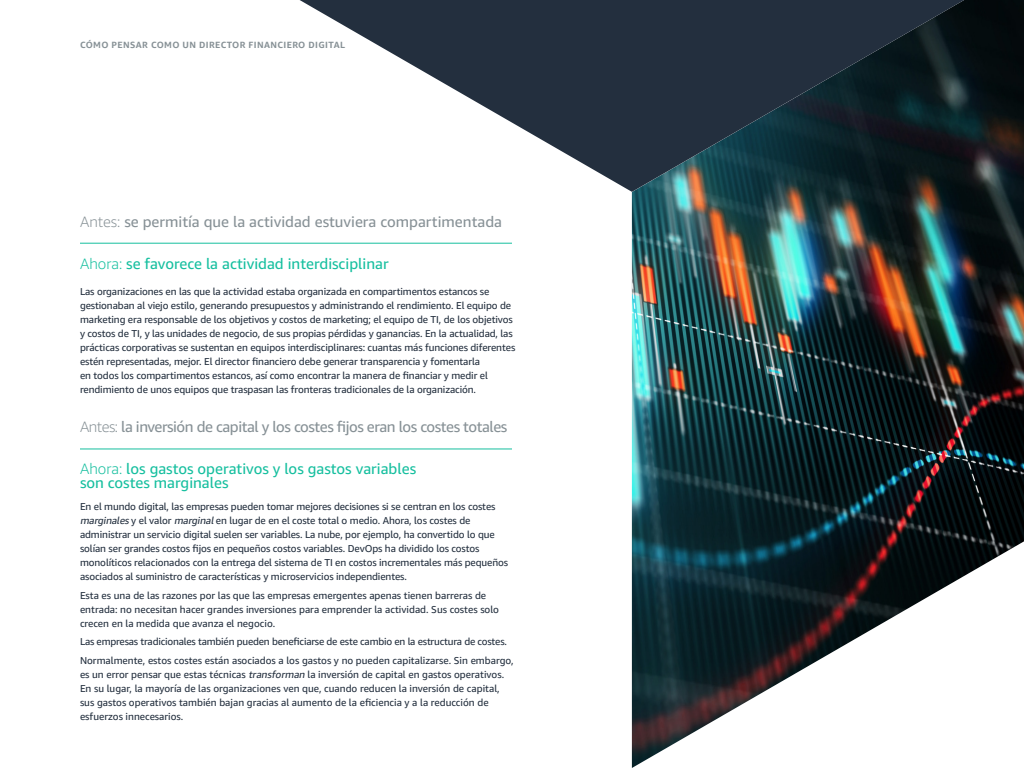
<style>
.page{position:relative;width:1024px;height:768px;background:#fff}
.page>*{position:absolute;margin:0;border:0;box-sizing:border-box;transform-origin:0 0}
.t1{font:15px/14px "Amazon Ember";color:#16bf9f}
.t2{font:15px "Amazon Ember";letter-spacing:-.02em;color:#879196}
.t3{font:15px "Amazon Ember";color:#879196}
.t4{font:10px/14px "Amazon Ember";letter-spacing:-.01em;color:#232f3e}
.t5{font:700 9px "Amazon Ember";letter-spacing:.045em;color:#879196}
.s1{font-weight:300}
.s2{font-style:italic}
</style>
<div class="page">
<img style="left:632px;top:0;width:392px;height:768px">
<svg style="left:300px;top:0;width:664px;height:192px;fill:#232f3e"></svg>
<hr style="left:80px;top:243px;width:432px;height:1px;background:#16bf9f">
<hr style="left:80px;top:449px;width:432px;height:1px;background:#16bf9f">
<p class="t5" style="left:80px;top:40px;width:266px">CÓMO PENSAR COMO UN DIRECTOR FINANCIERO DIGITAL</p>
<p class="t3" style="left:80px;top:212px;width:424px"><span class="s1">Antes:</span> se permitía que la actividad estuviera compartimentada</p>
<p class="t1" style="left:80px;top:257px;width:310px"><span class="s1">Ahora:</span> se favorece la actividad interdisciplinar</p>
<p class="t4" style="left:80px;top:285px;width:437px">Las organizaciones en las que la actividad estaba organizada en compartimentos estancos se gestionaban al viejo estilo, generando presupuestos y administrando el rendimiento. El equipo de marketing era responsable de los objetivos y costos de marketing; el equipo de TI, de los objetivos y costos de TI, y las unidades de negocio, de sus propias pérdidas y ganancias. En la actualidad, las prácticas corporativas se sustentan en equipos interdisciplinares: cuantas más funciones diferentes estén representadas, mejor. El director financiero debe generar transparencia y fomentarla<br>en todos los compartimentos estancos, así como encontrar la manera de financiar y medir el rendimiento de unos equipos que traspasan las fronteras tradicionales de la organización.</p>
<p class="t2" style="left:80px;top:418px;width:429px"><span class="s1">Antes:</span> la inversión de capital y los costes fijos eran los costes totales</p>
<p class="t1" style="left:80px;top:462px;width:338px"><span class="s1">Ahora:</span> los gastos operativos y los gastos variables son costes marginales</p>
<p class="t4" style="left:80px;top:500px;width:430px">En el mundo digital, las empresas pueden tomar mejores decisiones si se centran en los costes <span class="s2">marginales</span>y el valor <span class="s2">marginal</span>en lugar de en el coste total o medio. Ahora, los costes de administrar un servicio digital suelen ser variables. La nube, por ejemplo, ha convertido lo que solían ser grandes costos fijos en pequeños costos variables. DevOps ha dividido los costos monolíticos relacionados con la entrega del sistema de TI en costos incrementales más pequeños asociados al suministro de características y microservicios independientes.</p>
<p class="t4" style="left:80px;top:588px;width:421px">Esta es una de las razones por las que las empresas emergentes apenas tienen barreras de entrada: no necesitan hacer grandes inversiones para emprender la actividad. Sus costes solo crecen en la medida que avanza el negocio.</p>
<p class="t4" style="left:80px;top:635px;width:428px">Las empresas tradicionales también pueden beneficiarse de este cambio en la estructura de costes.</p>
<p class="t4" style="left:80px;top:653px;width:435px">Normalmente, estos costes están asociados a los gastos y no pueden capitalizarse. Sin embargo, es un error pensar que estas técnicas <span class="s2">transforman</span> la inversión de capital en gastos operativos.<br>En su lugar, la mayoría de las organizaciones ven que, cuando reducen la inversión de capital, sus gastos operativos también bajan gracias al aumento de la eficiencia y a la reducción de esfuerzos innecesarios.</p>
</div>
